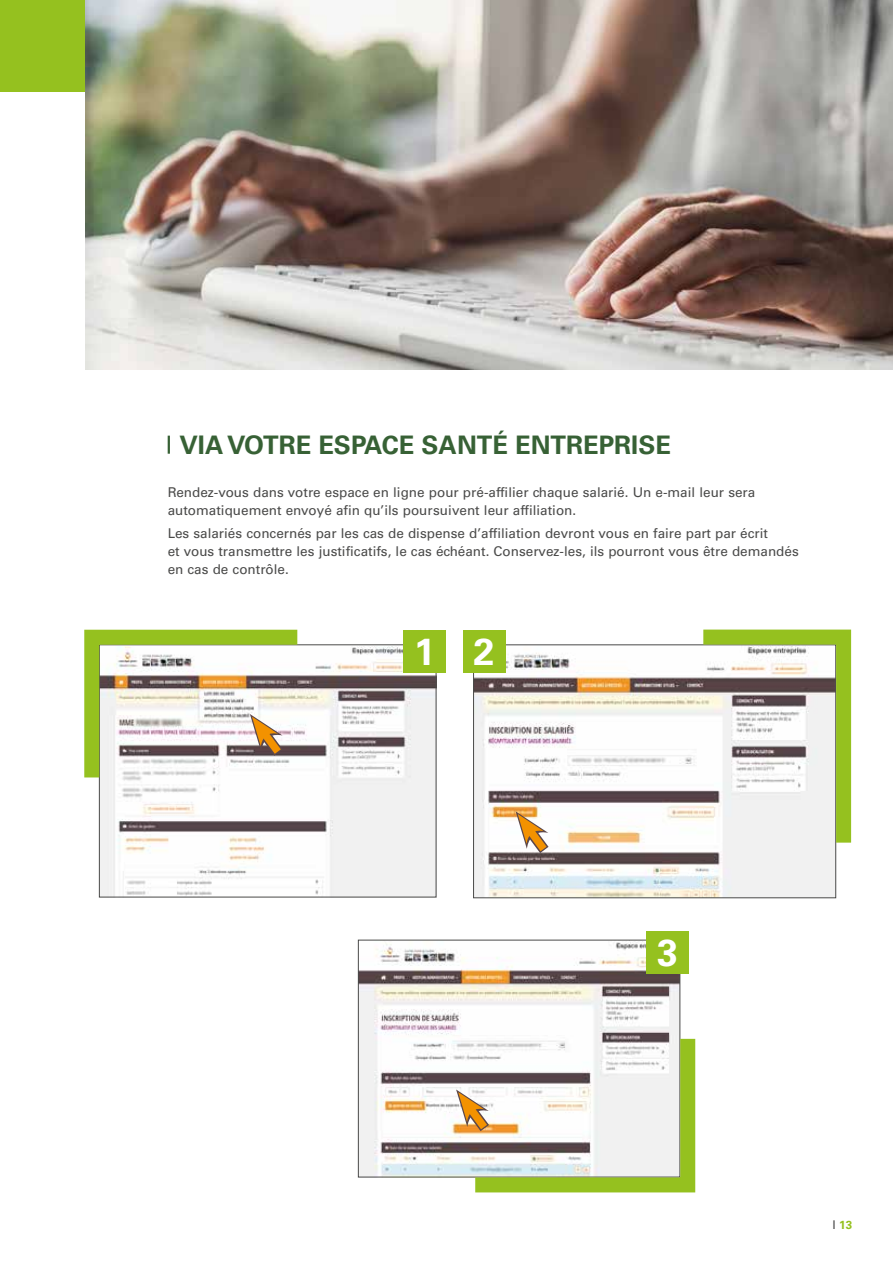
<style>
.page{position:relative;width:893px;height:1263px;background:#fff}
.page>*{position:absolute;margin:0;border:0;box-sizing:border-box;transform-origin:0 0}
.t1{font:700 37.65px "Univers LT Std";color:#fff}
.t2{font:700 25.5px "Univers LT Std";color:#376135}
.t3{font:13.5px/18px "Univers LT Std";color:#4a4a49}
.t4{font:700 11.7px "Univers LT Std";color:#95c11f}
.s1{font-weight:400;font-size:12px;color:#4a4a49}
</style>
<div class="page">
<div style="left:0;top:0;width:893px;height:91px;background:#95c11f"></div>
<svg style="left:168px;top:436px;width:2px;height:18px"></svg>
<img style="left:101px;top:647px;width:333px;height:248px">
<img style="left:475px;top:646px;width:359px;height:250px">
<svg style="left:688px;top:629px;width:164px;height:229px"></svg>
<img style="left:360px;top:942px;width:318px;height:233px">
<img style="left:85px;top:0;width:808px;height:370px">
<div style="left:403px;top:630px;width:43px;height:43px;background:#95c11f"></div>
<div style="left:463px;top:630px;width:42px;height:43px;background:#95c11f"></div>
<div style="left:646px;top:931px;width:43px;height:43px;background:#95c11f"></div>
<svg style="left:84px;top:629px;width:228px;height:163px"></svg>
<svg style="left:514px;top:811px;width:45px;height:54px"></svg>
<svg style="left:454px;top:1024px;width:242px;height:169px"></svg>
<h2 class="t2" style="left:179px;top:430px;width:493px">VIA VOTRE ESPACE SANTÉ ENTREPRISE</h2>
<p class="t3" style="left:168px;top:484px;width:589px">Rendez-vous dans votre espace en ligne pour pré-affilier chaque salarié. Un e-mail leur sera automatiquement envoyé afin qu’ils poursuivent leur affiliation.</p>
<p class="t3" style="left:168px;top:524px;width:633px">Les salariés concernés par les cas de dispense d’affiliation devront vous en faire part par écrit<br>et vous transmettre les justificatifs, le cas échéant. Conservez-les, ils pourront vous être demandés en cas de contrôle.</p>
<h1 class="t1" style="left:414px;top:630px;width:82px">1 2</h1>
<h1 class="t1" style="left:657px;top:931px;width:22px">3</h1>
<p class="t4" style="left:832px;top:1218px;width:21px"><span class="s1">I</span> 13</p>
</div>
